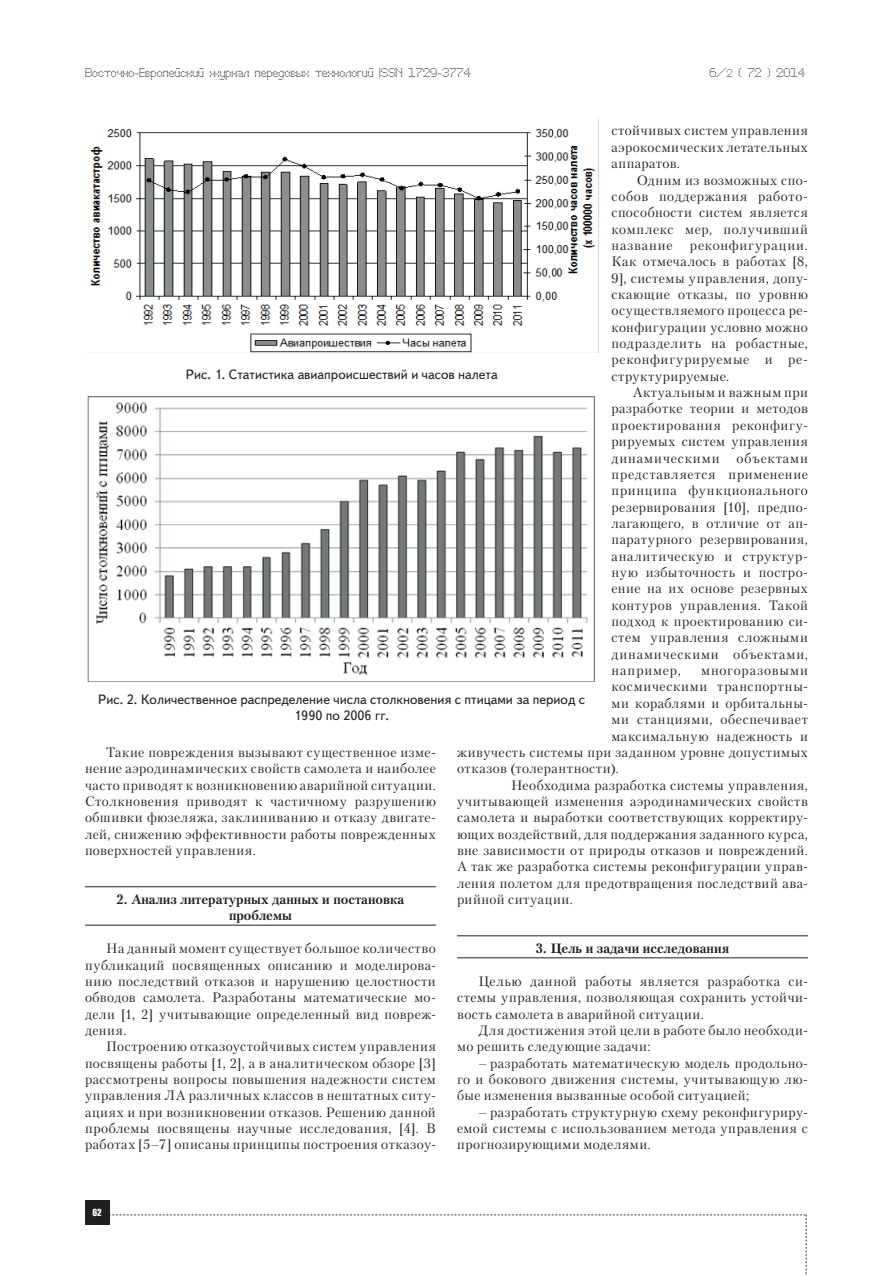
<style>
.page{position:relative;width:893px;height:1276px;background:#fff}
.page>*{position:absolute;margin:0;border:0;box-sizing:border-box;transform-origin:0 0}
.t1{font:13.5px/16.4px "Petersburg C";letter-spacing:.04em;color:#231f20;text-align:justify}
.t2{font:13.5px/16.2px "Text Book C";color:#231f20;text-align:center}
.t3{font:700 13.5px/16.4px "Petersburg C";color:#231f20;text-align:center}
.t4{font:13.5px "Petersburg C";letter-spacing:.065em;color:#231f20}
.t5{font:13.5px "Petersburg C";letter-spacing:.07em;color:#231f20}
.t6{font:12px "Perfo";letter-spacing:.015em;color:#231f20}
.t7{font:9px "Impact";color:#fff}
.s1{font-size:10.5px}
</style>
<div class="page">
<div style="left:85px;top:1200px;width:24px;height:25px;background:#231f20"></div>
<svg style="left:109px;top:1214px;width:698px;height:62px"></svg>
<hr style="left:85px;top:886px;width:351px;height:1px;background:#231f20">
<hr style="left:85px;top:924px;width:351px;height:1px;background:#231f20">
<hr style="left:457px;top:935px;width:351px;height:1px;background:#231f20">
<hr style="left:457px;top:957px;width:351px;height:1px;background:#231f20">
<img style="left:90px;top:119px;width:509px;height:234px">
<img style="left:88px;top:397px;width:507px;height:285px">
<p class="t6" style="left:85px;top:65px;width:387px">Восточно-Европейский журнал передовых технологий ISSN 1729-3774</p>
<p class="t6" style="left:709px;top:65px;width:97px">6/<span class="s1">2</span> ( 72 ) 2014</p>
<p class="t1" style="left:611px;top:122px;width:198px">стойчивых систем управления</p>
<p class="t1" style="left:611px;top:139px;width:198px">аэрокосмических летательных</p>
<p class="t1" style="left:611px;top:155px;width:70px">аппаратов.</p>
<p class="t1" style="left:637px;top:171px;width:173px">Одним из возможных спо-</p>
<p class="t1" style="left:611px;top:188px;width:198px">собов поддержания работо-</p>
<p class="t1" style="left:611px;top:204px;width:198px">способности систем является</p>
<p class="t1" style="left:611px;top:220px;width:198px">комплекс мер, получивший</p>
<p class="t4" style="left:611px;top:237px;width:63px">название</p>
<p class="t4" style="left:690px;top:237px;width:119px">реконфигурации.</p>
<p class="t1" style="left:611px;top:253px;width:198px">Как отмечалось в работах [8,</p>
<p class="t1" style="left:611px;top:270px;width:198px">9], системы управления, допу-</p>
<p class="t1" style="left:611px;top:286px;width:198px">скающие отказы, по уровню</p>
<p class="t1" style="left:611px;top:302px;width:198px">осуществляемого процесса ре-</p>
<p class="t1" style="left:611px;top:319px;width:198px">конфигурации условно можно</p>
<p class="t1" style="left:611px;top:335px;width:198px">подразделить на робастные,</p>
<p class="t1" style="left:611px;top:351px;width:198px">реконфигурируемые и ре-</p>
<p class="t1" style="left:611px;top:368px;width:119px">структурируемые.</p>
<p class="t1" style="left:633px;top:384px;width:177px">Актуальным и важным при</p>
<p class="t1" style="left:611px;top:400px;width:198px">разработке теории и методов</p>
<p class="t1" style="left:611px;top:417px;width:198px">проектирования реконфигу-</p>
<p class="t1" style="left:611px;top:433px;width:198px">рируемых систем управления</p>
<p class="t5" style="left:611px;top:450px;width:110px">динамическими</p>
<p class="t2" style="left:186px;top:366px;width:313px">Рис. 1. Статистика авиапроисшествий и часов налета</p>
<p class="t1" style="left:611px;top:449px;width:198px;text-indent:125px">объектами представляется применение принципа функционального резервирования [10], предпо&shy;лагающего, в отличие от ап&shy;паратурного резервирования, аналитическую и структур&shy;ную избыточность и постро&shy;ение на их основе резервных контуров управления. Такой подход к проектированию си&shy;стем управления сложными динамическими объектами, например,</p>
<p class="t4" style="left:701px;top:662px;width:108px">многоразовыми</p>
<p class="t1" style="left:611px;top:678px;width:198px">космическими транспортны-</p>
<p class="t1" style="left:611px;top:695px;width:198px">ми кораблями и орбитальны-</p>
<p class="t1" style="left:611px;top:711px;width:198px">ми станциями, обеспечивает</p>
<p class="t1" style="left:611px;top:727px;width:198px">максимальную надежность и</p>
<p class="t1" style="left:457px;top:744px;width:352px">живучесть системы при заданном уровне допустимых</p>
<p class="t1" style="left:457px;top:760px;width:163px">отказов (толерантности).</p>
<p class="t1" style="left:511px;top:776px;width:298px">Необходима разработка системы управления,</p>
<p class="t1" style="left:457px;top:793px;width:352px">учитывающей изменения аэродинамических свойств</p>
<p class="t1" style="left:457px;top:809px;width:352px">самолета и выработки соответствующих корректиру-</p>
<p class="t1" style="left:457px;top:825px;width:352px">ющих воздействий, для поддержания заданного курса,</p>
<p class="t1" style="left:457px;top:842px;width:352px">вне зависимости от природы отказов и повреждений.</p>
<p class="t1" style="left:457px;top:858px;width:352px">А так же разработка системы реконфигурации управ-</p>
<p class="t1" style="left:457px;top:874px;width:352px">ления полетом для предотвращения последствий ава-</p>
<p class="t1" style="left:457px;top:891px;width:117px">рийной ситуации.</p>
<p class="t3" style="left:536px;top:940px;width:195px">3. Цель и задачи исследования</p>
<p class="t1" style="left:478px;top:972px;width:331px">Целью данной работы является разработка си-</p>
<p class="t1" style="left:457px;top:989px;width:352px">стемы управления, позволяющая сохранить устойчи-</p>
<p class="t1" style="left:457px;top:1005px;width:248px">вость самолета в аварийной ситуации.</p>
<p class="t1" style="left:478px;top:1022px;width:331px">Для достижения этой цели в работе было необходи-</p>
<p class="t1" style="left:457px;top:1038px;width:195px">мо решить следующие задачи:</p>
<p class="t1" style="left:457px;top:1054px;width:352px;text-indent:21px">– разработать математическую модель продольно&shy;го и бокового движения системы, учитывающую лю&shy;бые изменения вызванные особой ситуацией;</p>
<p class="t1" style="left:457px;top:1103px;width:352px;text-indent:21px">– разработать структурную схему реконфигуриру&shy;емой системы с использованием метода управления с прогнозирующими моделями.</p>
<p class="t2" style="left:98px;top:691px;width:488px">Рис. 2. Количественное распределение числа столкновения с птицами за период с<br>1990 по 2006 гг.</p>
<p class="t1" style="left:85px;top:744px;width:352px;text-indent:21px">Такие повреждения вызывают существенное изме&shy;нение аэродинамических свойств самолета и наиболее часто приводят к возникновению аварийной ситуации.<br>Столкновения приводят к частичному разрушению обшивки фюзеляжа, заклиниванию и отказу двигате&shy;лей, снижению эффективности работы поврежденных поверхностей управления.</p>
<p class="t3" style="left:117px;top:891px;width:289px">2. Анализ литературных данных и постановка проблемы</p>
<p class="t1" style="left:106px;top:940px;width:331px">На данный момент существует большое количество</p>
<p class="t1" style="left:85px;top:956px;width:352px">публикаций посвященных описанию и моделирова-</p>
<p class="t1" style="left:85px;top:973px;width:352px">нию последствий отказов и нарушению целостности</p>
<p class="t1" style="left:85px;top:989px;width:352px">обводов самолета. Разработаны математические мо-</p>
<p class="t1" style="left:85px;top:1005px;width:352px">дели [1, 2] учитывающие определенный вид повреж-</p>
<p class="t1" style="left:85px;top:1022px;width:43px">дения.</p>
<p class="t1" style="left:106px;top:1038px;width:331px">Построению отказоустойчивых систем управления</p>
<p class="t1" style="left:85px;top:1054px;width:352px">посвящены работы [1, 2], а в аналитическом обзоре [3]</p>
<p class="t1" style="left:85px;top:1071px;width:352px">рассмотрены вопросы повышения надежности систем</p>
<p class="t1" style="left:85px;top:1087px;width:352px">управления ЛА различных классов в нештатных ситу-</p>
<p class="t1" style="left:85px;top:1103px;width:352px">ациях и при возникновении отказов. Решению данной</p>
<p class="t1" style="left:85px;top:1120px;width:352px">проблемы посвящены научные исследования, [4]. В</p>
<p class="t1" style="left:85px;top:1136px;width:352px">работах [5–7] описаны принципы построения отказоу-</p>
<p class="t7" style="left:93px;top:1205px;width:11px">62</p>
</div>
